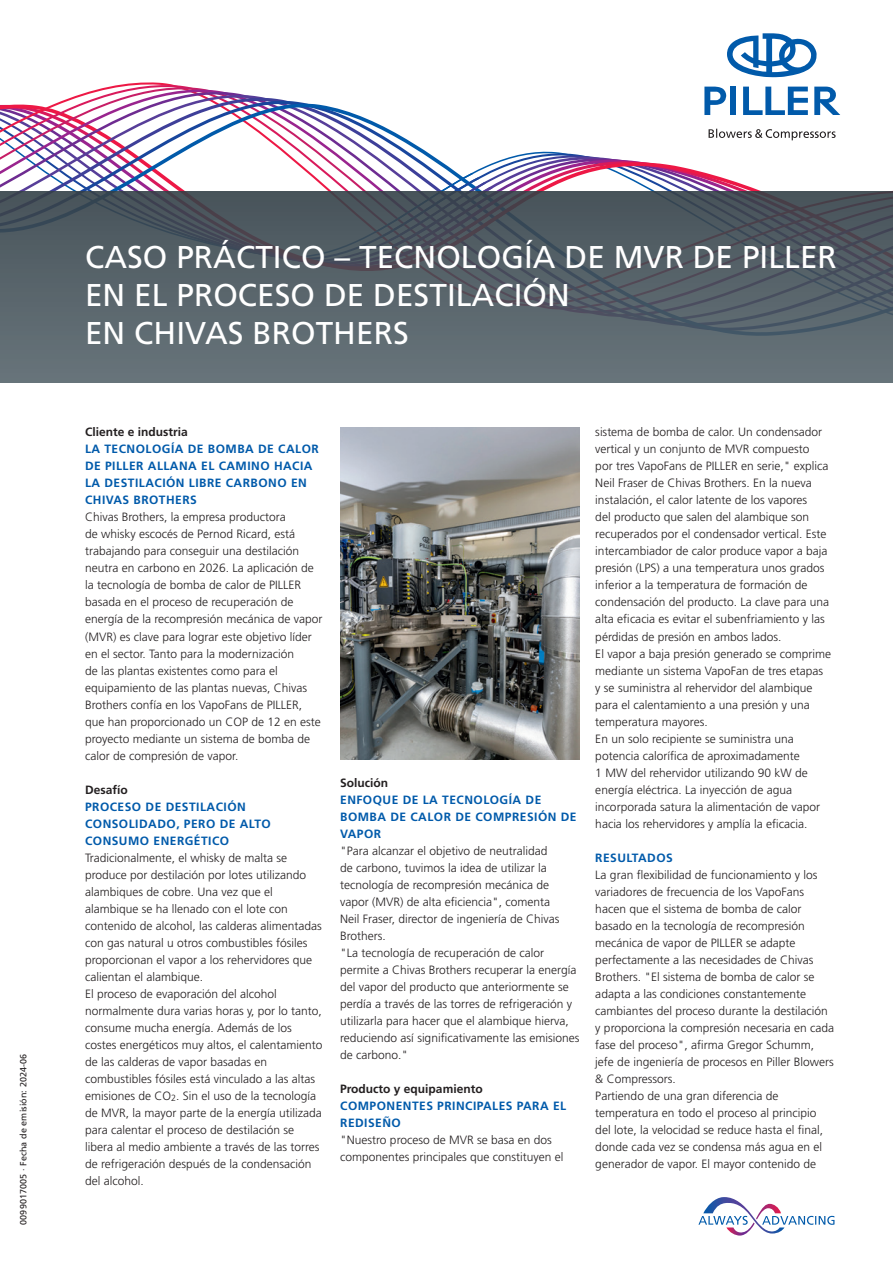
<style>
.page{position:relative;width:893px;height:1263px;background:#fff}
.page>*{position:absolute;margin:0;border:0;box-sizing:border-box;transform-origin:0 0}
.PIL_BLA_Titel_WEISS_kleiner{font:31.5px/38.2px "Frutiger LT Std";color:#fff}
.Copytext_9pt{font:300 12px/17px "Frutiger LT Std";color:#231f20}
.COPYHEAD_BLAU{font:700 12px/17px "Frutiger LT Std";letter-spacing:.04em;color:#015aaa}
.Copytext_9pt-2{font:700 12px "Frutiger LT Std";color:#231f20}
.Drucknormzeile{font:9px "Frutiger LT Std";letter-spacing:.01em;color:#231f20}
</style>
<div class="page">
<svg style="left:0;top:77px;width:893px;height:114px"></svg>
<svg style="left:0;top:191px;width:893px;height:192px;background:#566168"></svg>
<svg style="left:727px;top:33px;width:90px;height:44px"></svg>
<div style="left:731px;top:87px;width:5px;height:28px;background:#015aaa"></div>
<svg style="left:704px;top:87px;width:23px;height:28px"></svg>
<svg style="left:814px;top:87px;width:26px;height:28px"></svg>
<svg style="left:743px;top:87px;width:65px;height:28px"></svg>
<svg style="left:709px;top:129px;width:127px;height:11px"></svg>
<svg style="left:698px;top:1197px;width:136px;height:38px"></svg>
<img style="left:340px;top:427px;width:239px;height:332px">
<p class="Drucknormzeile" style="left:18px;top:1225px;width:172px;rotate:-90deg">0099017005 · Fecha de emisión: 2024-06</p>
<p class="PIL_BLA_Titel_WEISS_kleiner" style="left:85px;top:238px;width:753px">CASO PRÁCTICO – TECNOLOGÍA DE MVR DE PILLER<br>EN EL PROCESO DE DESTILACIÓN<br>EN CHIVAS BROTHERS</p>
<p class="Copytext_9pt-2" style="left:85px;top:425px;width:104px">Cliente e industria</p>
<p class="COPYHEAD_BLAU" style="left:85px;top:441px;width:235px">LA TECNOLOGÍA DE BOMBA DE CALOR<br>DE PILLER ALLANA EL CAMINO HACIA<br>LA DESTILACIÓN LIBRE CARBONO EN<br>CHIVAS BROTHERS</p>
<p class="Copytext_9pt" style="left:85px;top:509px;width:239px">Chivas Brothers, la empresa productora<br>de whisky escocés de Pernod Ricard, está trabajando para conseguir una destilación neutra en carbono en 2026. La aplicación de la tecnología de bomba de calor de PILLER basada en el proceso de recuperación de energía de la recompresión mecánica de vapor (MVR) es clave para lograr este objetivo líder en el sector. Tanto para la modernización<br>de las plantas existentes como para el equipamiento de las plantas nuevas, Chivas Brothers confía en los VapoFans de PILLER, que han proporcionado un COP de 12 en este proyecto mediante un sistema de bomba de calor de compresión de vapor.</p>
<p class="Copytext_9pt-2" style="left:85px;top:782px;width:44px">Desafío</p>
<p class="COPYHEAD_BLAU" style="left:85px;top:798px;width:187px">PROCESO DE DESTILACIÓN<br>CONSOLIDADO, PERO DE ALTO<br>CONSUMO ENERGÉTICO</p>
<p class="Copytext_9pt" style="left:85px;top:849px;width:238px">Tradicionalmente, el whisky de malta se produce por destilación por lotes utilizando alambiques de cobre. Una vez que el alambique se ha llenado con el lote con contenido de alcohol, las calderas alimentadas con gas natural u otros combustibles fósiles proporcionan el vapor a los rehervidores que calientan el alambique.</p>
<p class="Copytext_9pt" style="left:85px;top:985px;width:239px">El proceso de evaporación del alcohol normalmente dura varias horas y, por lo tanto, consume mucha energía. Además de los costes energéticos muy altos, el calentamiento de las calderas de vapor basadas en combustibles fósiles está vinculado a las altas emisiones de CO<sub>2</sub>. Sin el uso de la tecnología de MVR, la mayor parte de la energía utilizada para calentar el proceso de destilación se libera al medio ambiente a través de las torres de refrigeración después de la condensación del alcohol.</p>
<p class="Copytext_9pt-2" style="left:340px;top:776px;width:49px">Solución</p>
<p class="COPYHEAD_BLAU" style="left:340px;top:792px;width:238px">ENFOQUE DE LA TECNOLOGÍA DE<br>BOMBA DE CALOR DE COMPRESIÓN DE<br>VAPOR</p>
<p class="Copytext_9pt" style="left:340px;top:843px;width:221px">"Para alcanzar el objetivo de neutralidad de carbono, tuvimos la idea de utilizar la tecnología de recompresión mecánica de vapor (MVR) de alta eficiencia", comenta Neil Fraser, director de ingeniería de Chivas Brothers.</p>
<p class="Copytext_9pt" style="left:340px;top:945px;width:241px">"La tecnología de recuperación de calor permite a Chivas Brothers recuperar la energía del vapor del producto que anteriormente se perdía a través de las torres de refrigeración y utilizarla para hacer que el alambique hierva, reduciendo así significativamente las emisiones de carbono."</p>
<p class="Copytext_9pt-2" style="left:340px;top:1082px;width:144px">Producto y equipamiento</p>
<p class="COPYHEAD_BLAU" style="left:340px;top:1098px;width:228px">COMPONENTES PRINCIPALES PARA EL<br>REDISEÑO</p>
<p class="Copytext_9pt" style="left:340px;top:1132px;width:225px">"Nuestro proceso de MVR se basa en dos componentes principales que constituyen el</p>
<p class="Copytext_9pt" style="left:595px;top:424px;width:235px">sistema de bomba de calor. Un condensador vertical y un conjunto de MVR compuesto por tres VapoFans de PILLER en serie," explica Neil Fraser de Chivas Brothers. En la nueva instalación, el calor latente de los vapores<br>del producto que salen del alambique son recuperados por el condensador vertical. Este intercambiador de calor produce vapor a baja presión (LPS) a una temperatura unos grados inferior a la temperatura de formación de condensación del producto. La clave para una alta eficacia es evitar el subenfriamiento y las pérdidas de presión en ambos lados.</p>
<p class="Copytext_9pt" style="left:595px;top:645px;width:237px">El vapor a baja presión generado se comprime mediante un sistema VapoFan de tres etapas y se suministra al rehervidor del alambique para el calentamiento a una presión y una temperatura mayores.</p>
<p class="Copytext_9pt" style="left:595px;top:730px;width:226px">En un solo recipiente se suministra una potencia calorífica de aproximadamente<br>1 MW del rehervidor utilizando 90 kW de energía eléctrica. La inyección de agua incorporada satura la alimentación de vapor hacia los rehervidores y amplía la eficacia.</p>
<p class="COPYHEAD_BLAU" style="left:595px;top:849px;width:79px">RESULTADOS</p>
<p class="Copytext_9pt" style="left:595px;top:866px;width:240px">La gran flexibilidad de funcionamiento y los variadores de frecuencia de los VapoFans hacen que el sistema de bomba de calor basado en la tecnología de recompresión mecánica de vapor de PILLER se adapte perfectamente a las necesidades de Chivas Brothers. "El sistema de bomba de calor se adapta a las condiciones constantemente cambiantes del proceso durante la destilación y proporciona la compresión necesaria en cada fase del proceso", afirma Gregor Schumm, jefe de ingeniería de procesos en Piller Blowers &amp; Compressors.</p>
<p class="Copytext_9pt" style="left:595px;top:1087px;width:229px">Partiendo de una gran diferencia de temperatura en todo el proceso al principio del lote, la velocidad se reduce hasta el final, donde cada vez se condensa más agua en el generador de vapor. El mayor contenido de</p>
</div>
